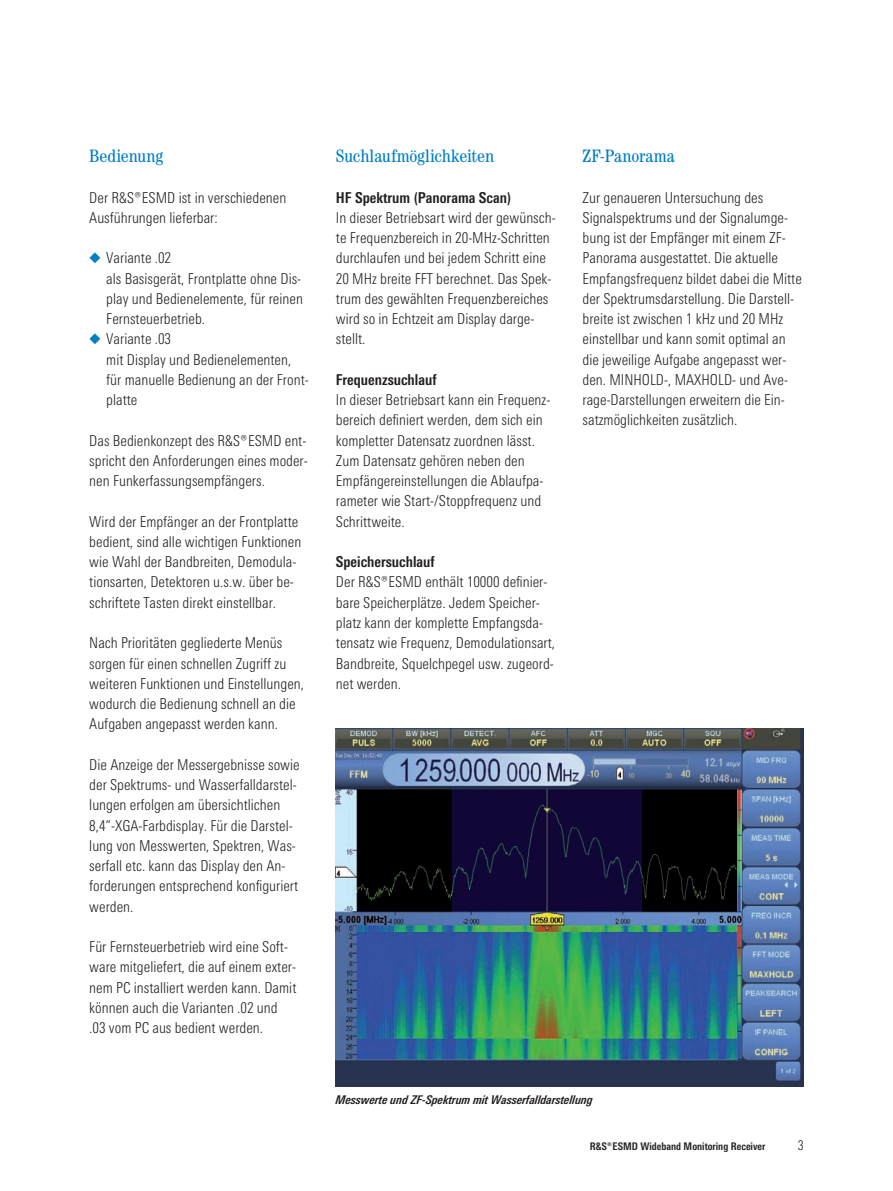
<style>
.page{position:relative;width:893px;height:1191px;background:#fff}
.page>*{position:absolute;margin:0;border:0;box-sizing:border-box;transform-origin:0 0}
.t1{font:condensed 18px "Century";letter-spacing:-.005em;color:#007ec5}
.t2{font:300 15px/20.2px "RS Univers Cond";color:#231f20}
.t3{font:700 15px "RS Univers Cond";color:#231f20}
.t4{font:italic 700 12px "RS Univers Cond";color:#231f20}
.t5{font:700 10.5px "RS Univers Cond";color:#231f20}
.s1{color:#007ec5}
</style>
<div class="page">
<img style="left:336px;top:729px;width:468px;height:357px">
<p class="t1" style="left:89px;top:145px;width:75px">Bedienung</p>
<p class="t2" style="left:89px;top:187px;width:199px">Der ¸ESMD ist in verschiedenen<br>Ausführungen lieferbar:</p>
<p class="t2" style="left:106px;top:248px;width:198px;text-indent:-17px"><span class="s1">◆</span> Variante .02<br>als Basisgerät, Frontplatte ohne Dis&shy;play und Bedienelemente, für reinen<br>Fernsteuerbetrieb.</p>
<p class="t2" style="left:106px;top:329px;width:204px;text-indent:-17px"><span class="s1">◆</span> Variante .03<br>mit Display und Bedienelementen, für manuelle Bedienung an der Front&shy;platte</p>
<p class="t2" style="left:89px;top:430px;width:220px;text-align:justify">Das Bedienkonzept des ¸ESMD ent&shy;spricht den Anforderungen eines moder&shy;nen Funkerfassungsempfängers.</p>
<p class="t2" style="left:89px;top:511px;width:214px">Wird der Empfänger an der Frontplatte bedient, sind alle wichtigen Funktionen wie Wahl der Bandbreiten, Demodula&shy;tionsarten, Detektoren u.s.w. über be&shy;schriftete Tasten direkt einstellbar.</p>
<p class="t2" style="left:89px;top:633px;width:216px">Nach Prioritäten gegliederte Menüs sorgen für einen schnellen Zugriff zu weiteren Funktionen und Einstellungen, wodurch die Bedienung schnell an die Aufgaben angepasst werden kann.</p>
<p class="t2" style="left:89px;top:754px;width:212px">Die Anzeige der Messergebnisse sowie der Spektrums- und Wasserfalldarstel&shy;lungen erfolgen am übersichtlichen 8,4“-XGA-Farbdisplay. Für die Darstel&shy;lung von Messwerten, Spektren, Was&shy;serfall etc. kann das Display den An&shy;forderungen entsprechend konfiguriert werden.</p>
<p class="t2" style="left:89px;top:936px;width:209px">Für Fernsteuerbetrieb wird eine Soft&shy;ware mitgeliefert, die auf einem exter&shy;nem PC installiert werden kann. Damit können auch die Varianten .02 und .03 vom PC aus bedient werden.</p>
<p class="t1" style="left:336px;top:145px;width:160px">Suchlaufmöglichkeiten</p>
<p class="t3" style="left:336px;top:188px;width:177px">HF Spektrum (Panorama Scan)</p>
<p class="t2" style="left:336px;top:207px;width:221px">In dieser Betriebsart wird der gewünsch&shy;te Frequenzbereich in 20-MHz-Schritten durchlaufen und bei jedem Schritt eine 20 MHz breite FFT berechnet. Das Spek&shy;trum des gewählten Frequenzbereiches wird so in Echtzeit am Display darge&shy;stellt.</p>
<p class="t3" style="left:336px;top:371px;width:102px">Frequenzsuchlauf</p>
<p class="t2" style="left:336px;top:390px;width:216px">In dieser Betriebsart kann ein Frequenz&shy;bereich definiert werden, dem sich ein kompletter Datensatz zuordnen lässt.<br>Zum Datensatz gehören neben den Empfängereinstellungen die Ablaufpa&shy;rameter wie Start-/Stoppfrequenz und Schrittweite.</p>
<p class="t3" style="left:336px;top:553px;width:100px">Speichersuchlauf</p>
<p class="t2" style="left:336px;top:572px;width:221px">Der ¸ESMD enthält 10000 definier&shy;bare Speicherplätze. Jedem Speicher&shy;platz kann der komplette Empfangsda&shy;tensatz wie Frequenz, Demodulationsart, Bandbreite, Squelchpegel usw. zugeord&shy;net werden.</p>
<p class="t1" style="left:583px;top:145px;width:94px">ZF-Panorama</p>
<p class="t2" style="left:583px;top:187px;width:221px">Zur genaueren Untersuchung des Signalspektrums und der Signalumge&shy;bung ist der Empfänger mit einem ZF-Panorama ausgestattet. Die aktuelle Empfangsfrequenz bildet dabei die Mitte der Spektrumsdarstellung. Die Darstell&shy;breite ist zwischen 1 kHz und 20 MHz einstellbar und kann somit optimal an die jeweilige Aufgabe angepasst wer&shy;den. MINHOLD-, MAXHOLD- und Ave&shy;rage-Darstellungen erweitern die Ein&shy;satzmöglichkeiten zusätzlich.</p>
<p class="t4" style="left:336px;top:1092px;width:258px">Messwerte und ZF-Spektrum mit Wasserfalldarstellung</p>
<p class="t5" style="left:590px;top:1139px;width:177px">¸ESMD Wideband Monitoring Receiver</p>
</div>
